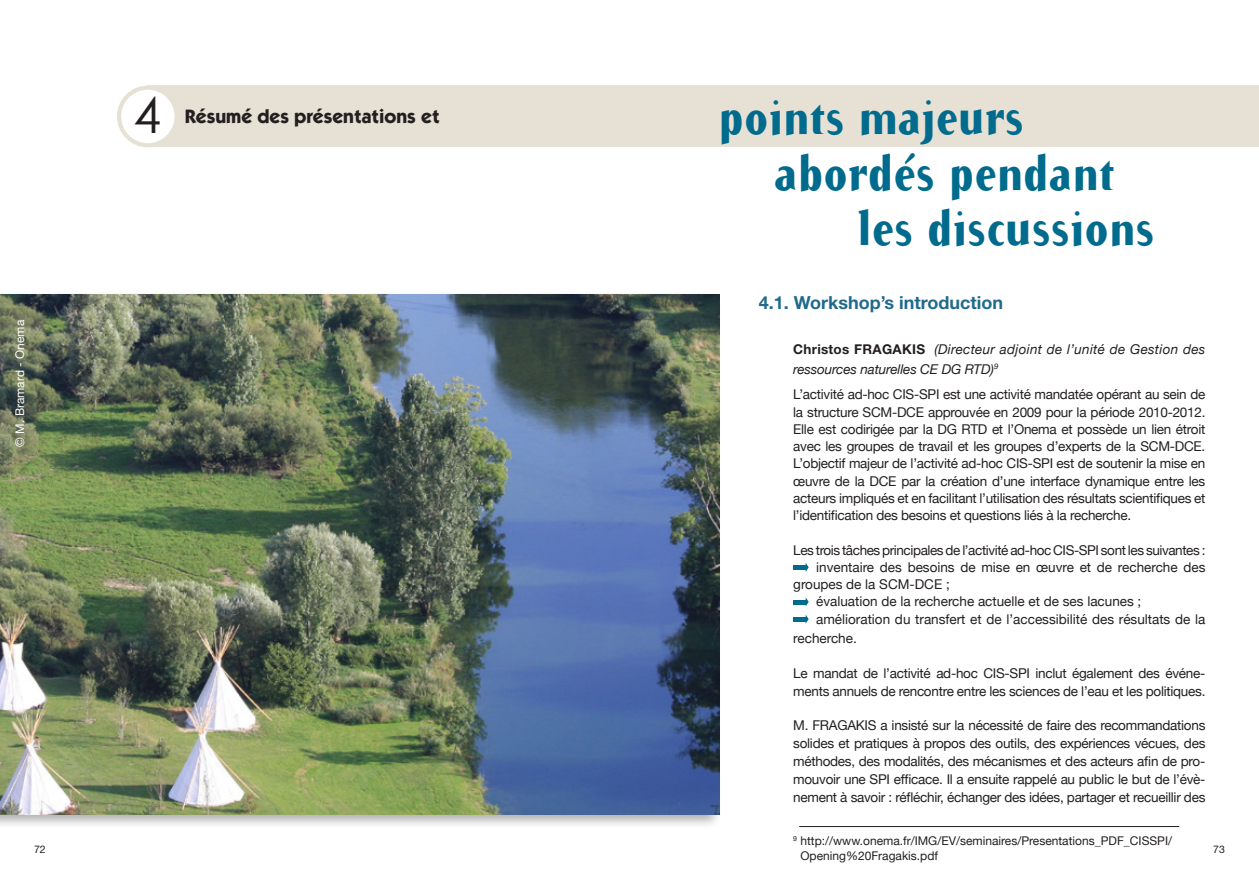
<style>
.page{position:relative;width:1259px;height:893px;background:#fff}
.page>*{position:absolute;margin:0;border:0;box-sizing:border-box;transform-origin:0 0}
.t1{font:49.8px "Century Gothic";color:#231f20}
.t2{font:700 49.5px "Arbitrary";color:#016b8d}
.t3{font:700 19.5px "Itc Kabel";color:#231f20}
.titre_2_1{font:700 18px "Helvetica Neue";color:#206a8c}
.TXT{font:13.5px/17.2px "Helvetica Neue";letter-spacing:-.02em;color:#231f20;text-align:justify}
.TXT-2{font:13.5px/19.5px "Helvetica Neue";color:#231f20}
.TXT-3{font:italic 13.5px/19.5px "Helvetica Neue";letter-spacing:.02em;color:#231f20}
.TXT-4{font:12px/15px "Helvetica Neue";color:#231f20}
.t4{font:12px "Helvetica Neue";color:#fff}
.t5{font:10.5px "Helvetica Neue";color:#231f20}
.s1{font-weight:700;font-style:normal}
</style>
<div class="page">
<div style="left:0;top:291px;width:722px;height:538px;background:#231f20;opacity:.35"></div>
<img style="left:0;top:294px;width:719px;height:520px">
<div style="left:147px;top:86px;width:1112px;height:61px;background:#e6e1d4"></div>
<div style="left:119px;top:88px;width:58px;height:57px;background:#fff;border-radius:50%"></div>
<div style="left:117px;top:86px;width:62px;height:61px;border:4px solid #e6e1d4;border-radius:50%"></div>
<div style="left:793px;top:565px;width:13px;height:5px;background:#016b8d"></div>
<svg style="left:805px;top:563px;width:3px;height:9px"></svg>
<hr style="left:793px;top:600px;width:13px;height:4px;background:#016b8d">
<svg style="left:805px;top:597px;width:3px;height:9px"></svg>
<div style="left:793px;top:617px;width:13px;height:5px;background:#016b8d"></div>
<svg style="left:805px;top:614px;width:3px;height:10px"></svg>
<hr style="left:799px;top:826px;width:380px;height:1px;background:#231f20">
<p class="t1" style="left:133px;top:85px;width:29px">4</p>
<p class="t3" style="left:185px;top:105px;width:256px">Résumé des présentations et</p>
<p class="t2" style="left:718px;top:85px;width:307px">points majeurs</p>
<p class="t2" style="left:774px;top:141px;width:342px">abordés pendant</p>
<p class="t2" style="left:857px;top:196px;width:299px">les discussions</p>
<p class="t4" style="left:13px;top:446px;width:128px;rotate:-90deg">© M. Bramard - Onema</p>
<p class="titre_2_1" style="left:759px;top:291px;width:246px">4.1. Workshop’s introduction</p>
<p class="TXT-3" style="left:793px;top:339px;width:414px"><span class="s1">Christos FRAGAKIS</span> (Directeur adjoint de l’unité de Gestion des ressources naturelles CE DG RTD)<sup>9</sup></p>
<p class="TXT" style="left:793px;top:386px;width:414px">L’activité ad-hoc CIS-SPI est une activité mandatée opérant au sein de la structure SCM-DCE approuvée en 2009 pour la période 2010-2012.<br>Elle est codirigée par la DG RTD et l’Onema et possède un lien étroit avec les groupes de travail et les groupes d’experts de la SCM-DCE.<br>L’objectif majeur de l’activité ad-hoc CIS-SPI est de soutenir la mise en œuvre de la DCE par la création d’une interface dynamique entre les acteurs impliqués et en facilitant l’utilisation des résultats scientifiques et l’identification des besoins et questions liés à la recherche.</p>
<p class="TXT" style="left:793px;top:541px;width:414px">Les trois tâches principales de l’activité ad-hoc CIS-SPI sont les suivantes :</p>
<p class="TXT-2" style="left:816px;top:557px;width:391px">inventaire des besoins de mise en œuvre et de recherche des</p>
<p class="TXT-2" style="left:793px;top:574px;width:158px">groupes de la SCM-DCE ;</p>
<p class="TXT-2" style="left:816px;top:592px;width:327px">évaluation de la recherche actuelle et de ses lacunes ;</p>
<p class="TXT-2" style="left:793px;top:609px;width:413px;text-indent:23px">amélioration du transfert et de l’accessibilité des résultats de la recherche.</p>
<p class="TXT" style="left:793px;top:664px;width:414px;line-height:18px">Le mandat de l’activité ad-hoc CIS-SPI inclut également des événe&shy;ments annuels de rencontre entre les sciences de l’eau et les politiques.</p>
<p class="TXT" style="left:793px;top:716px;width:414px;line-height:18px">M. FRAGAKIS a insisté sur la nécessité de faire des recommandations solides et pratiques à propos des outils, des expériences vécues, des méthodes, des modalités, des mécanismes et des acteurs afin de pro&shy;mouvoir une SPI efficace. Il a ensuite rappelé au public le but de l’évè&shy;nement à savoir : réfléchir, échanger des idées, partager et recueillir des</p>
<p class="TXT-4" style="left:800px;top:833px;width:373px;text-indent:-7px"><sup>9</sup> http://www.onema.fr/IMG/EV/seminaires/Presentations_PDF_CISSPI/<br>Opening%20Fragakis.pdf</p>
<p class="t5" style="left:34px;top:843px;width:13px">72</p>
<p class="t5" style="left:1213px;top:843px;width:13px">73</p>
</div>
